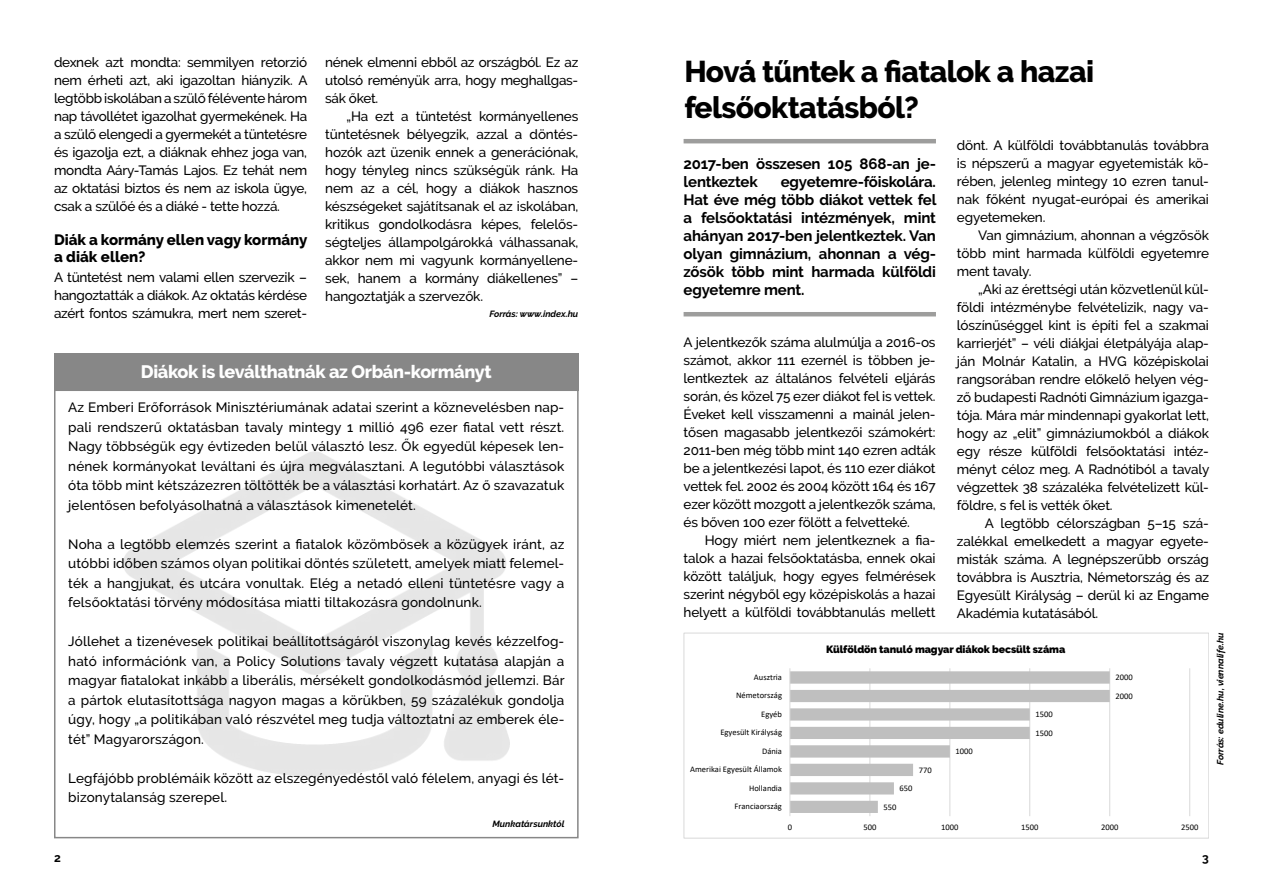
<style>
.page{position:relative;width:1263px;height:893px;background:#fff}
.page>*{position:absolute;margin:0;border:0;box-sizing:border-box;transform-origin:0 0}
.t1{font:800 30px/36px "Raleway";letter-spacing:-.02em;color:#000}
.t2{font:800 18px "Raleway";letter-spacing:-.02em;color:#fff}
.t3{font:700 15px/18px "Raleway";letter-spacing:-.01em;color:#000}
.t4{font:800 15px/16.5px "Raleway";color:#000}
.t5{font:500 13.5px/18px "Raleway";letter-spacing:-.01em;color:#000;text-align:justify}
.t6{font:500 13.5px/19.5px "Raleway";letter-spacing:.01em;color:#000}
.t7{font:700 13.35px "Calibri";color:#000}
.t8{font:700 12px "Raleway";color:#000}
.t9{font:900 10.5px "Raleway";letter-spacing:-.01em;color:#000}
.t10{font:italic 700 9px "Raleway";color:#000}
.t11{font:8.55px "Calibri";color:#000}
</style>
<div class="page">
<img style="left:123px;top:451px;width:386px;height:326px">
<hr style="left:684px;top:139px;width:252px;height:4px;background:#9d9d9c">
<hr style="left:684px;top:312px;width:252px;height:4px;background:#9d9d9c">
<div style="left:54px;top:390px;width:525px;height:448px;border:2px solid #878787"></div>
<div style="left:54px;top:353px;width:525px;height:38px;background:#878787"></div>
<hr style="left:869px;top:668px;width:1px;height:148px;background:#d9d9d9">
<hr style="left:949px;top:668px;width:1px;height:148px;background:#d9d9d9">
<hr style="left:1029px;top:668px;width:1px;height:148px;background:#d9d9d9">
<hr style="left:1109px;top:668px;width:1px;height:148px;background:#d9d9d9">
<hr style="left:1189px;top:668px;width:1px;height:148px;background:#d9d9d9">
<svg style="left:790px;top:671px;width:320px;height:142px"></svg>
<hr style="left:789px;top:668px;width:1px;height:148px;background:#d9d9d9">
<div style="left:684px;top:633px;width:525px;height:205px;border:1px solid #d9d9d9"></div>
<p class="t5" style="left:54px;top:53px;width:255px">dexnek azt mondta: semmilyen retorzió nem érheti azt, aki igazoltan hiányzik. A legtöbb iskolában a szülő félévente három nap távollétet igazolhat gyermekének. Ha a szülő elengedi a gyermekét a tüntetésre és igazolja ezt, a diáknak ehhez joga van, mondta Aáry-Tamás Lajos. Ez tehát nem az oktatási biztos és nem az iskola ügye, csak a szülőé és a diáké - tette hozzá.</p>
<p class="t4" style="left:54px;top:232px;width:255px">Diák a kormány ellen vagy kormány a diák ellen?</p>
<p class="t5" style="left:54px;top:268px;width:255px">A tüntetést nem valami ellen szervezik – hangoztatták a diákok. Az oktatás kérdése azért fontos számukra, mert nem szeret-</p>
<p class="t5" style="left:325px;top:53px;width:255px">nének elmenni ebből az országból. Ez az utolsó reményük arra, hogy meghallgas&shy;sák őket.</p>
<p class="t5" style="left:325px;top:107px;width:255px;text-indent:21px">„Ha ezt a tüntetést kormányellenes tüntetésnek bélyegzik, azzal a döntés&shy;hozók azt üzenik ennek a generációnak, hogy tényleg nincs szükségük ránk. Ha nem az a cél, hogy a diákok hasznos készségeket sajátítsanak el az iskolában, kritikus gondolkodásra képes, felelős&shy;ségteljes állampolgárokká válhassanak, akkor nem mi vagyunk kormányellene&shy;sek, hanem a kormány diákellenes” – hangoztatják a szervezők.</p>
<p class="t10" style="left:489px;top:309px;width:90px">Forrás: www.index.hu</p>
<h2 class="t2" style="left:141px;top:361px;width:352px">Diákok is leválthatnák az Orbán-kormányt</h2>
<p class="t5" style="left:68px;top:398px;width:498px;line-height:19.5px">Az Emberi Erőforrások Minisztériumának adatai szerint a köznevelésben nap&shy;pali rendszerű oktatásban tavaly mintegy 1 millió 496 ezer fiatal vett részt.<br>Nagy többségük egy évtizeden belül választó lesz. Ők egyedül képesek len&shy;nének kormányokat leváltani és újra megválasztani. A legutóbbi választások óta több mint kétszázezren töltötték be a választási korhatárt. Az ő szavazatuk jelentősen befolyásolhatná a választások kimenetelét.</p>
<p class="t5" style="left:68px;top:534px;width:498px;line-height:19.5px">Noha a legtöbb elemzés szerint a fiatalok közömbösek a közügyek iránt, az utóbbi időben számos olyan politikai döntés született, amelyek miatt felemel&shy;ték a hangjukat, és utcára vonultak. Elég a netadó elleni tüntetésre vagy a felsőoktatási törvény módosítása miatti tiltakozásra gondolnunk.</p>
<p class="t5" style="left:68px;top:632px;width:498px;line-height:19.5px">Jóllehet a tizenévesek politikai beállítottságáról viszonylag kevés kézzelfog&shy;ható információnk van, a Policy Solutions tavaly végzett kutatása alapján a magyar fiatalokat inkább a liberális, mérsékelt gondolkodásmód jellemzi. Bár a pártok elutasítottsága nagyon magas a körükben, 59 százalékuk gondolja úgy, hogy „a politikában való részvétel meg tudja változtatni az emberek éle&shy;tét” Magyarországon.</p>
<p class="t6" style="left:68px;top:768px;width:498px">Legfájóbb problémáik között az elszegényedéstől való félelem, anyagi és lét&shy;bizonytalanság szerepel.</p>
<p class="t10" style="left:492px;top:819px;width:74px">Munkatársunktól</p>
<h1 class="t1" style="left:684px;top:54px;width:411px">Hová tűntek a fiatalok a hazai felsőoktatásból?</h1>
<p class="t3" style="left:684px;top:155px;width:254px">2017-ben összesen 105 868-an je&shy;lentkeztek</p>
<p class="t5" style="left:957px;top:136px;width:254px">dönt. A külföldi továbbtanulás továbbra is népszerű a magyar egyetemisták kö&shy;rében, jelenleg mintegy 10 ezren tanul&shy;nak főként nyugat-európai és amerikai egyetemeken.</p>
<p class="t5" style="left:957px;top:226px;width:254px;text-indent:21px">Van gimnázium, ahonnan a végzősök több mint harmada külföldi egyetemre ment tavaly.</p>
<p class="t5" style="left:957px;top:280px;width:254px;text-align:left;text-indent:21px">„Aki az érettségi után közvetlenül kül&shy;földi intézménybe felvételizik, nagy va&shy;lószínűséggel kint is építi fel a szakmai karrierjét” – véli diákjai életpályája alap&shy;ján Molnár Katalin, a HVG középiskolai rangsorában rendre előkelő helyen vég&shy;ző budapesti Radnóti Gimnázium igazga&shy;tója. Mára már mindennapi gyakorlat lett, hogy az „elit” gimnáziumokból a diákok egy része külföldi felsőoktatási intéz&shy;ményt céloz meg. A Radnótiból a tavaly végzettek 38 százaléka felvételizett kül&shy;földre, s fel is vették őket.</p>
<p class="t5" style="left:957px;top:514px;width:254px;text-indent:28px">A legtöbb célországban 5–15 szá&shy;zalékkal emelkedett a magyar egyete&shy;misták száma. A legnépszerűbb ország továbbra is Ausztria, Németország és az Egyesült Királyság – derül ki az Engame Akadémia kutatásából.</p>
<p class="t3" style="left:684px;top:173px;width:254px;text-align:justify;text-indent:97px">egyetemre-főiskolára.<br>Hat éve még több diákot vettek fel a felsőoktatási intézmények, mint ahányan 2017-ben jelentkeztek. Van olyan gimnázium, ahonnan a vég&shy;zősök több mint harmada külföldi egyetemre ment.</p>
<p class="t5" style="left:684px;top:333px;width:254px">A jelentkezők száma alulmúlja a 2016-os számot, akkor 111 ezernél is többen je&shy;lentkeztek az általános felvételi eljárás során, és közel 75 ezer diákot fel is vettek.<br>Éveket kell visszamenni a mainál jelen&shy;tősen magasabb jelentkezői számokért:<br>2011-ben még több mint 140 ezren adták be a jelentkezési lapot, és 110 ezer diákot vettek fel. 2002 és 2004 között 164 és 167 ezer között mozgott a jelentkezők száma, és bőven 100 ezer fölött a felvetteké.</p>
<p class="t5" style="left:684px;top:531px;width:254px;text-indent:21px">Hogy miért nem jelentkeznek a fia&shy;talok a hazai felsőoktatásba, ennek okai között találjuk, hogy egyes felmérések szerint négyből egy középiskolás a hazai helyett a külföldi továbbtanulás mellett</p>
<p class="t11" style="left:754px;top:671px;width:30px">Ausztria</p>
<p class="t11" style="left:736px;top:689px;width:48px">Németország</p>
<p class="t11" style="left:761px;top:708px;width:22px">Egyéb</p>
<p class="t11" style="left:720px;top:726px;width:63px">Egyesült Királyság</p>
<p class="t11" style="left:762px;top:745px;width:21px">Dánia</p>
<p class="t11" style="left:690px;top:763px;width:93px">Amerikai Egyesült Államok</p>
<p class="t7" style="left:840px;top:639px;width:213px">Külföldön tanuló diákok becsült száma</p>
<p class="t10" style="left:1215px;top:765px;width:134px;rotate:-90deg">Forrás: eduline.hu, viennalife.hu</p>
<p class="t9" style="left:826px;top:643px;width:241px">Külföldön tanuló magyar diákok becsült száma</p>
<p class="t11" style="left:1115px;top:672px;width:19px">2000</p>
<p class="t11" style="left:1115px;top:690px;width:19px">2000</p>
<p class="t11" style="left:1035px;top:708px;width:19px">1500</p>
<p class="t11" style="left:1035px;top:727px;width:19px">1500</p>
<p class="t11" style="left:955px;top:745px;width:19px">1000</p>
<p class="t11" style="left:919px;top:764px;width:14px">770</p>
<p class="t11" style="left:749px;top:782px;width:34px">Hollandia</p>
<p class="t11" style="left:899px;top:782px;width:14px">650</p>
<p class="t11" style="left:734px;top:800px;width:49px">Franciaország</p>
<p class="t11" style="left:883px;top:801px;width:14px">550</p>
<p class="t11" style="left:788px;top:821px;width:6px">0</p>
<p class="t11" style="left:863px;top:821px;width:14px">500</p>
<p class="t11" style="left:941px;top:821px;width:19px">1000</p>
<p class="t11" style="left:1021px;top:821px;width:19px">1500</p>
<p class="t11" style="left:1101px;top:821px;width:19px">2000</p>
<p class="t11" style="left:1181px;top:821px;width:19px">2500</p>
<p class="t8" style="left:54px;top:851px;width:8px">2</p>
<p class="t8" style="left:1202px;top:851px;width:8px">3</p>
</div>
